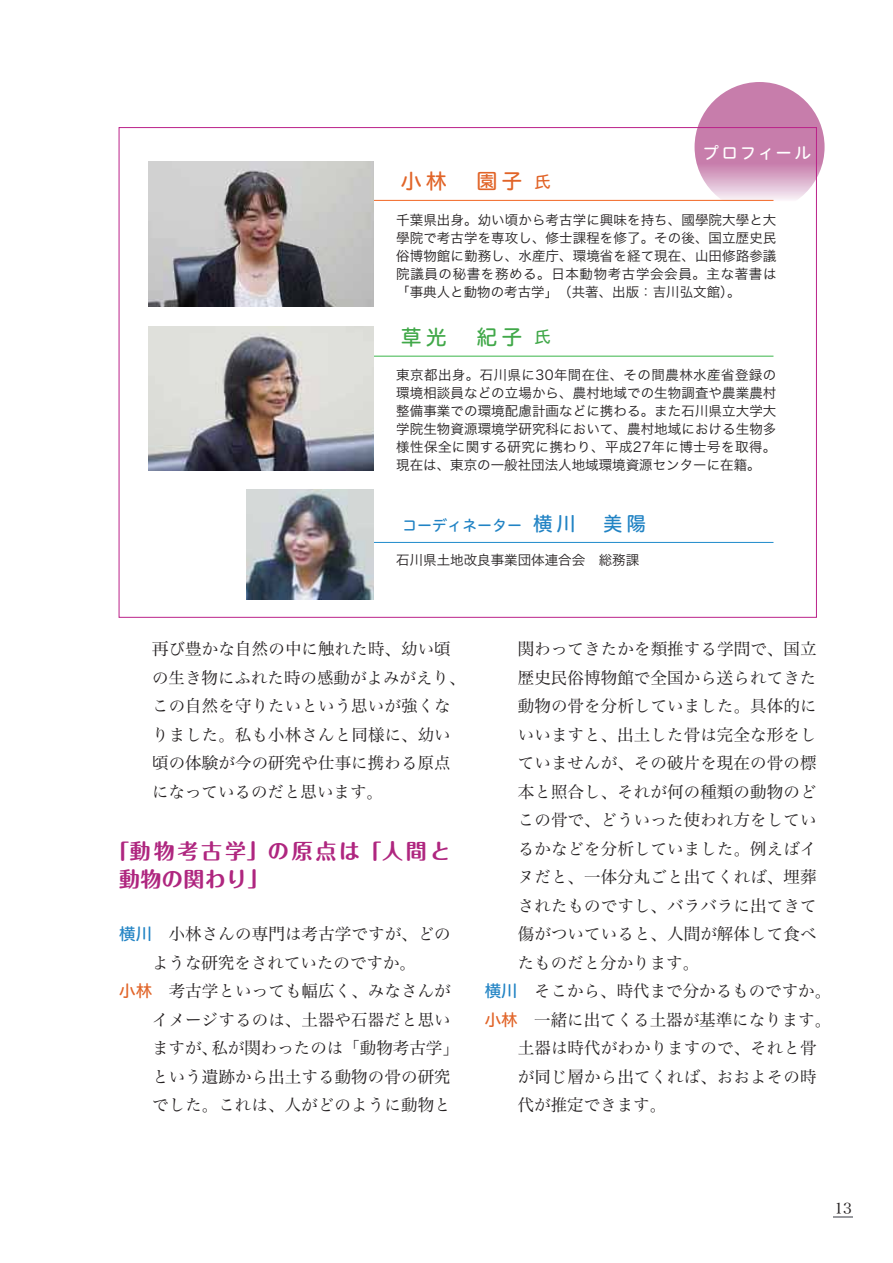
<style>
.page{position:relative;width:893px;height:1263px;background:#fff}
.page>*{position:absolute;margin:0;border:0;box-sizing:border-box;transform-origin:0 0}
.t1{font:21px/28.5px "Maru Fo Pro Bold 90 pv RKSJ H";letter-spacing:.13em;color:#af267f}
.t2{font:21px "Hiragino UD Sans R Std W5 90 pv RKSJ H";color:#e16428}
.t3{font:21px "Hiragino UD Sans R Std W5 90 pv RKSJ H";color:#41a849}
.t4{font:16.5px/28.5px "Hira Min Std W3 90 pv RKSJ H";letter-spacing:.005em;color:#231f20}
.t5{font:16.5px "Hiragino UD Sans R Std W5 90 pv RKSJ H";letter-spacing:.11em;color:#fff}
.t6{font:15px "Hiragino UD Sans R Std W5 90 pv RKSJ H";color:#2183c4}
.t7{font:15px "Hira Min Std W3 90 pv RKSJ H";color:#231f20}
.t8{font:13.5px/18px "Hira Kaku Std W3 90 pv RKSJ H";color:#231f20;text-align:justify}
.s1{font-size:16.5px}
.s2{font-size:19.5px}
.s3{font-family:"Hiragino UD Sans R Std W5 90 pv RKSJ H";color:#2183c4}
.s4{font-family:"Hiragino UD Sans R Std W5 90 pv RKSJ H";color:#e16428}
</style>
<div class="page">
<svg style="left:833px;top:1217px;width:20px;height:1px"></svg>
<svg style="left:695px;top:82px;width:130px;height:130px;background:#cf91b8"></svg>
<hr style="left:366px;top:200px;width:407px;height:1px;background:#f26622">
<hr style="left:366px;top:356px;width:407px;height:1px;background:#3bb54a">
<img style="left:148px;top:162px;width:225px;height:144px">
<img style="left:148px;top:326px;width:225px;height:145px">
<hr style="left:356px;top:542px;width:417px;height:1px;background:#1e8acb">
<img style="left:247px;top:489px;width:126px;height:111px">
<p class="t2" style="left:401px;top:173px;width:152px">小林　園子 <span class="s1">氏</span></p>
<p class="t5" style="left:702px;top:146px;width:110px">プロフィール</p>
<p class="t8" style="left:396px;top:212px;width:382px">千葉県出身。幼い頃から考古学に興味を持ち、國學院大學と大學院で考古学を専攻し、修士課程を修了。その後、国立歴史民俗博物館に勤務し、水産庁、環境省を経て現在、山田修路参議院議員の秘書を務める。日本動物考古学会会員。主な著書は「事典人と動物の考古学」（共著、出版：吉川弘文館）。</p>
<p class="t3" style="left:401px;top:329px;width:152px">草光　紀子 <span class="s1">氏</span></p>
<p class="t8" style="left:396px;top:368px;width:382px">東京都出身。石川県に30年間在住、その間農林水産省登録の環境相談員などの立場から、農村地域での生物調査や農業農村整備事業での環境配慮計画などに携わる。また石川県立大学大学院生物資源環境学研究科において、農村地域における生物多様性保全に関する研究に携わり、平成27年に博士号を取得。現在は、東京の一般社団法人地域環境資源センターに在籍。</p>
<p class="t6" style="left:402px;top:520px;width:245px">コーディネーター <span class="s2">横川　美陽</span></p>
<p class="t8" style="left:396px;top:553px;width:244px">石川県土地改良事業団体連合会　総務課</p>
<p class="t4" style="left:152px;top:637px;width:315px">再び豊かな自然の中に触れた時、幼い頃の生き物にふれた時の感動がよみがえり、この自然を守りたいという思いが強くなりました。私も小林さんと同様に、幼い頃の体験が今の研究や仕事に携わる原点になっているのだと思います。</p>
<p class="t1" style="left:119px;top:839px;width:333px;text-indent:-10px">「動物考古学」の原点は「人間と動物の関わり」</p>
<p class="t4" style="left:119px;top:922px;width:333px"><span class="s3">横川　</span>小林さんの専門は考古学ですが、どの</p>
<p class="t4" style="left:152px;top:950px;width:265px">ような研究をされていたのですか。</p>
<p class="t4" style="left:119px;top:979px;width:333px"><span class="s4">小林　</span>考古学といっても幅広く、みなさんが</p>
<p class="t4" style="left:152px;top:1007px;width:300px">イメージするのは、土器や石器だと思い</p>
<p class="t4" style="left:152px;top:1036px;width:308px">ますが、私が関わったのは「動物考古学」</p>
<p class="t4" style="left:152px;top:1064px;width:300px">という遺跡から出土する動物の骨の研究</p>
<p class="t4" style="left:152px;top:1093px;width:300px">でした。これは、人がどのように動物と</p>
<p class="t4" style="left:518px;top:637px;width:300px">関わってきたかを類推する学問で、国立</p>
<p class="t4" style="left:518px;top:665px;width:300px">歴史民俗博物館で全国から送られてきた</p>
<p class="t4" style="left:518px;top:694px;width:300px">動物の骨を分析していました。具体的に</p>
<p class="t4" style="left:518px;top:722px;width:300px">いいますと、出土した骨は完全な形をし</p>
<p class="t4" style="left:518px;top:751px;width:300px">ていませんが、その破片を現在の骨の標</p>
<p class="t4" style="left:518px;top:779px;width:300px">本と照合し、それが何の種類の動物のど</p>
<p class="t4" style="left:518px;top:808px;width:300px">この骨で、どういった使われ方をしてい</p>
<p class="t4" style="left:518px;top:836px;width:300px">るかなどを分析していました。例えばイ</p>
<p class="t4" style="left:518px;top:865px;width:300px">ヌだと、一体分丸ごと出てくれば、埋葬</p>
<p class="t4" style="left:518px;top:893px;width:300px">されたものですし、バラバラに出てきて</p>
<p class="t4" style="left:518px;top:922px;width:300px">傷がついていると、人間が解体して食べ</p>
<p class="t4" style="left:518px;top:950px;width:183px">たものだと分かります。</p>
<p class="t4" style="left:485px;top:979px;width:348px"><span class="s3">横川　</span>そこから、時代まで分かるものですか。</p>
<p class="t4" style="left:485px;top:1007px;width:348px"><span class="s4">小林　</span>一緒に出てくる土器が基準になります。</p>
<p class="t4" style="left:518px;top:1036px;width:300px">土器は時代がわかりますので、それと骨</p>
<p class="t4" style="left:518px;top:1064px;width:300px">が同じ層から出てくれば、おおよその時</p>
<p class="t4" style="left:518px;top:1093px;width:150px">代が推定できます。</p>
<p class="t7" style="left:834px;top:1203px;width:19px">13</p>
</div>
